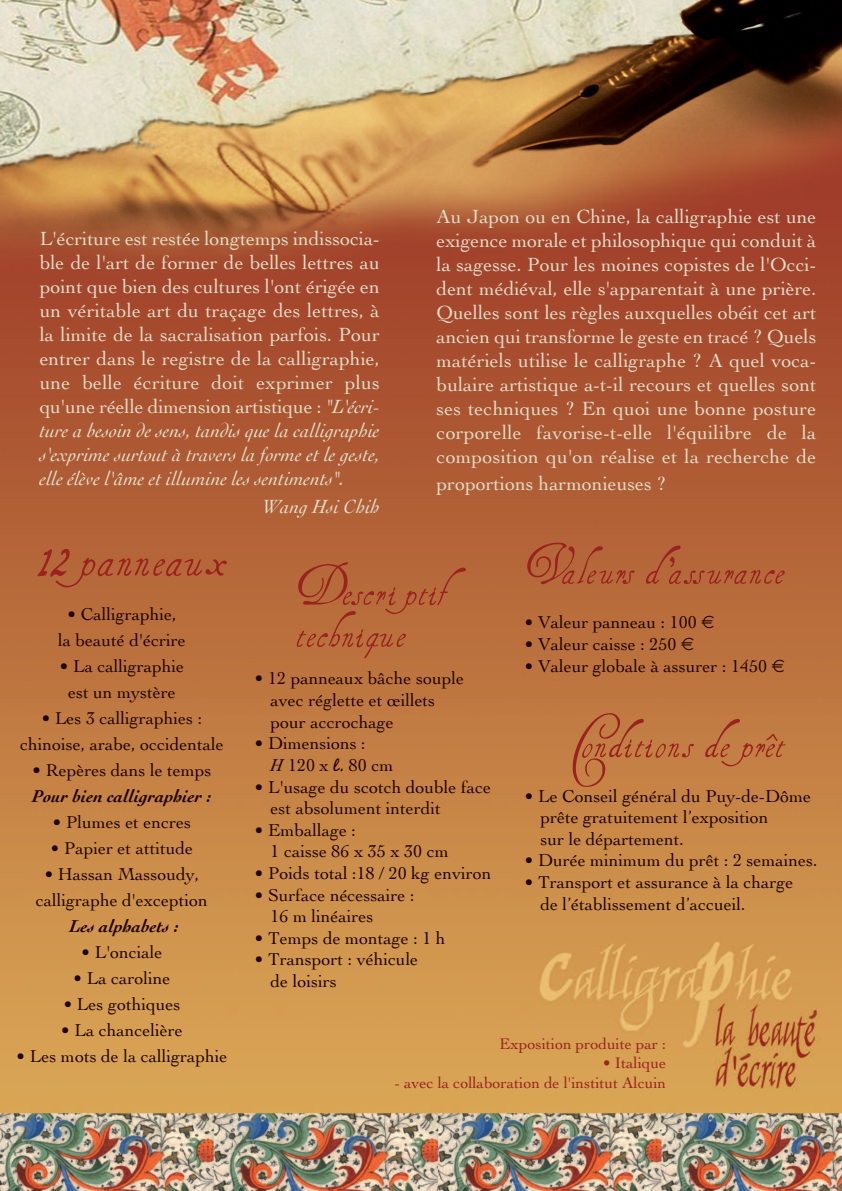
<style>
.page{position:relative;width:842px;height:1191px;background:#fff}
.page>*{position:absolute;margin:0;border:0;box-sizing:border-box;transform-origin:0 0}
.t1{font:76px "Henry Morgan Hand";letter-spacing:.025em;color:#9a221f}
.t2{font:60px "Henry Morgan Hand";letter-spacing:.015em;color:#9a221f}
.t3{font:20px/24px "Cochin";letter-spacing:.01em;color:#e1ddc8;text-align:justify}
.t4{font:italic 20px "Cochin";color:#e1ddc8}
.t5{font:18px/21.6px "Cochin";color:#1f0300}
.t6{font:italic 700 18px "Cochin";color:#1f0300}
.t7{font:16px "Cochin";color:#9a221f}
.s1{font-style:italic}
.s2{font-family:"Monoline Script";font-size:19px}
</style>
<div class="page">
<img style="left:0;top:0;width:842px;height:1191px">
<svg style="left:765px;top:732px;width:14px;height:11px"></svg>
<svg style="left:702px;top:616px;width:12px;height:12px"></svg>
<svg style="left:681px;top:638px;width:13px;height:12px"></svg>
<svg style="left:772px;top:660px;width:12px;height:12px"></svg>
<p class="t3" style="left:437px;top:204px;width:381px">Au Japon ou en Chine, la calligraphie est une exigence morale et philosophique qui conduit à la sagesse. Pour les moines copistes de l'Occi&shy;dent médiéval, elle s'apparentait à une prière.<br>Quelles sont les règles auxquelles obéit cet art ancien qui transforme le geste en tracé ? Quels matériels utilise le calligraphe ? A quel voca&shy;bulaire artistique a-t-il recours et quelles sont ses techniques ? En quoi une bonne posture corporelle favorise-t-elle l'équilibre de la composition qu'on réalise et la recherche de</p>
<p class="t3" style="left:437px;top:471px;width:232px">proportions harmonieuses ?</p>
<p class="t3" style="left:40px;top:227px;width:342px">L'écriture est restée longtemps indissocia&shy;ble de l'art de former de belles lettres au point que bien des cultures l'ont érigée en un véritable art du traçage des lettres, à la limite de la sacralisation parfois. Pour entrer dans le registre de la calligraphie, une belle écriture doit exprimer plus qu'une réelle dimension artistique : <span class="s1">"L'écri&shy;ture a besoin de sens, tandis que la calligraphie s'exprime surtout à travers la forme et le geste, elle élève l'âme et illumine les sentiments".</span></p>
<p class="t4" style="left:262px;top:495px;width:119px">Wang Hsi Chih</p>
<h1 class="t1" style="left:36px;top:508px;width:412px">12 panneaux <sub>Descriptif</sub></h1>
<h2 class="t2" style="left:296px;top:593px;width:112px">technique</h2>
<h2 class="t2" style="left:526px;top:530px;width:261px">Valeurs d’assurance</h2>
<p class="t5" style="left:525px;top:612px;width:174px">• Valeur panneau : 100</p>
<p class="t5" style="left:525px;top:633px;width:153px">• Valeur caisse : 250</p>
<p class="t5" style="left:525px;top:655px;width:244px">• Valeur globale à assurer : 1450</p>
<h2 class="t2" style="left:570px;top:703px;width:217px">Conditions de pret</h2>
<p class="t5" style="left:540px;top:785px;width:272px;text-indent:-16px">• Le Conseil général du Puy-de-Dôme prête gratuitement l’exposition<br>sur le département.</p>
<p class="t5" style="left:525px;top:849px;width:295px">• Durée minimum du prêt : 2 semaines.</p>
<p class="t5" style="left:540px;top:871px;width:255px;text-indent:-16px">• Transport et assurance à la charge de l’établissement d’accueil.</p>
<p class="t5" style="left:58px;top:601px;width:129px;line-height:26px;text-align:center">• Calligraphie,<br>la beauté d'écrire</p>
<p class="t5" style="left:60px;top:653px;width:126px;line-height:26px;text-align:center">• La calligraphie est un mystère</p>
<p class="t5" style="left:20px;top:705px;width:205px;line-height:26px;text-align:center">• Les 3 calligraphies : chinoise, arabe, occidentale</p>
<p class="t5" style="left:32px;top:759px;width:181px">• Repères dans le temps</p>
<p class="t6" style="left:33px;top:785px;width:180px">Pour bien calligraphier :</p>
<p class="t5" style="left:53px;top:811px;width:140px">• Plumes et encres</p>
<p class="t5" style="left:51px;top:837px;width:144px">• Papier et attitude</p>
<p class="t5" style="left:36px;top:861px;width:174px;line-height:26px;text-align:center">• Hassan Massoudy, calligraphe d'exception</p>
<p class="t6" style="left:70px;top:915px;width:110px">Les alphabets :</p>
<p class="t5" style="left:81px;top:941px;width:83px">• L'onciale</p>
<p class="t5" style="left:73px;top:967px;width:99px">• La caroline</p>
<p class="t5" style="left:63px;top:993px;width:118px">• Les gothiques</p>
<p class="t5" style="left:61px;top:1019px;width:123px">• La chancelière</p>
<p class="t5" style="left:16px;top:1045px;width:213px">• Les mots de la calligraphie</p>
<p class="t5" style="left:271px;top:667px;width:195px;text-indent:-16px">• 12 panneaux bâche souple avec réglette et œillets pour accrochage</p>
<p class="t5" style="left:271px;top:732px;width:124px;text-indent:-16px">• Dimensions :<br><span class="s1">H</span> 120 x <span class="s2">l.</span> 80 cm</p>
<p class="t5" style="left:271px;top:776px;width:222px;text-indent:-16px">• L'usage du scotch double face est absolument interdit</p>
<p class="t5" style="left:271px;top:819px;width:180px;text-indent:-16px">• Emballage :<br>1 caisse 86 x 35 x 30 cm</p>
<p class="t5" style="left:255px;top:862px;width:238px">• Poids total :18 / 20 kg environ</p>
<p class="t5" style="left:271px;top:884px;width:146px;text-indent:-16px">• Surface nécessaire :<br>16 m linéaires</p>
<p class="t5" style="left:255px;top:927px;width:192px">• Temps de montage : 1 h</p>
<p class="t5" style="left:271px;top:948px;width:149px;text-indent:-16px">• Transport : véhicule de loisirs</p>
<p class="t7" style="left:500px;top:1035px;width:168px">Exposition produite par :</p>
<p class="t7" style="left:603px;top:1054px;width:65px">• Italique</p>
<p class="t7" style="left:395px;top:1073px;width:273px">- avec la collaboration de l'institut Alcuin</p>
</div>
